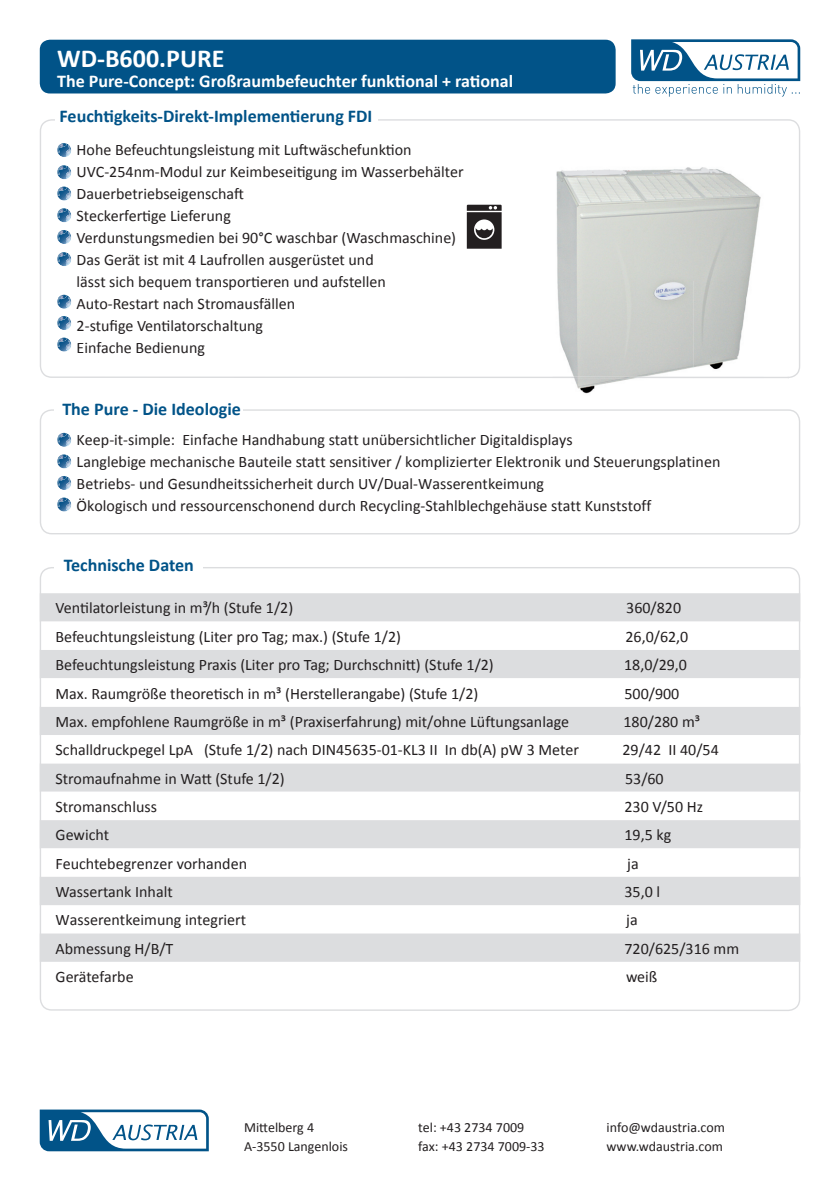
<style>
.page{position:relative;width:840px;height:1191px;background:#fff}
.page>*{position:absolute;margin:0;border:0;box-sizing:border-box;transform-origin:0 0}
.t1{font:700 26px "Calibri";color:#fff}
.t2{font:700 18px "Calibri";color:#015388}
.t3{font:700 18px "Calibri";color:#fff}
.t4{font:700 18px "Calibri";color:#015388}
.t5{font:16px/22px "Calibri";color:#231f20}
.t6{font:14px "Calibri";color:#231f20}
.s1{font-style:inherit}
</style>
<div class="page">
<div style="left:40px;top:40px;width:575px;height:53px;background:#015388;border-radius:10px"></div>
<svg style="left:631px;top:39px;width:168px;height:58px"></svg>
<svg style="left:40px;top:1109px;width:169px;height:42px"></svg>
<svg style="left:40px;top:119px;width:759px;height:259px"></svg>
<div style="left:40px;top:409px;width:759px;height:125px;border:1px solid #dcdddf;border-radius:11px"></div>
<div style="left:55px;top:401px;width:187px;height:19px;background:#fff"></div>
<svg style="left:57px;top:143px;width:14px;height:14px"></svg>
<svg style="left:57px;top:230px;width:14px;height:14px"></svg>
<svg style="left:57px;top:165px;width:14px;height:14px"></svg>
<svg style="left:57px;top:252px;width:14px;height:14px"></svg>
<svg style="left:57px;top:186px;width:14px;height:15px"></svg>
<svg style="left:57px;top:295px;width:14px;height:14px"></svg>
<svg style="left:57px;top:316px;width:14px;height:14px"></svg>
<svg style="left:57px;top:433px;width:14px;height:14px"></svg>
<svg style="left:57px;top:476px;width:14px;height:14px"></svg>
<svg style="left:57px;top:337px;width:14px;height:15px"></svg>
<svg style="left:57px;top:454px;width:14px;height:14px"></svg>
<svg style="left:57px;top:497px;width:14px;height:14px"></svg>
<svg style="left:57px;top:208px;width:14px;height:14px"></svg>
<div style="left:42px;top:593px;width:755px;height:28px;background:#dcdddf"></div>
<svg style="left:42px;top:621px;width:755px;height:227px"></svg>
<svg style="left:42px;top:877px;width:755px;height:85px;fill:#dcdddf"></svg>
<div style="left:55px;top:108px;width:322px;height:19px;background:#fff"></div>
<img style="left:552px;top:164px;width:211px;height:230px">
<img style="left:552px;top:377px;width:211px;height:1px">
<svg style="left:466px;top:205px;width:35px;height:44px"></svg>
<h1 class="t1" style="left:57px;top:42px;width:169px">WD-<span class="s1">B</span>600<span class="s1">.PURE</span></h1>
<p class="t3" style="left:57px;top:69px;width:457px">The Pure-Concept: Großraumbefeuchter funktional + rational</p>
<p class="t2" style="left:60px;top:104px;width:314px">Feuchtigkeits-Direkt-Implementierung FDI</p>
<p class="t5" style="left:77px;top:138px;width:388px">Hohe Befeuchtungsleistung mit Luftwäschefunktion UVC-254nm-Modul zur Keimbeseitigung im Wasserbehälter Dauerbetriebseigenschaft<br>Steckerfertige Lieferung<br>Verdunstungsmedien bei 90°C waschbar (Waschmaschine)<br>Das Gerät ist mit 4 Laufrollen ausgerüstet und<br>lässt sich bequem transportieren und aufstellen Auto-Restart nach Stromausfällen<br>2-stufige Ventilatorschaltung<br>Einfache Bedienung</p>
<p class="t4" style="left:62px;top:397px;width:180px">The Pure - Die Ideologie</p>
<p class="t5" style="left:77px;top:428px;width:645px">Keep-it-simple: Einfache Handhabung statt unübersichtlicher Digitaldisplays<br>Langlebige mechanische Bauteile statt sensitiver / komplizierter Elektronik und Steuerungsplatinen Betriebs- und Gesundheitssicherheit durch UV/Dual-Wasserentkeimung<br>Ökologisch und ressourcenschonend durch Recycling-Stahlblechgehäuse statt Kunststoff</p>
<p class="t2" style="left:64px;top:554px;width:131px">Technische Daten</p>
<p class="t5" style="left:56px;top:597px;width:239px">Ventilatorleistung in m³/h (Stufe 1/2)</p>
<p class="t5" style="left:626px;top:597px;width:56px">360/820</p>
<p class="t5" style="left:56px;top:625px;width:347px">Befeuchtungsleistung (Liter pro Tag; max.) (Stufe 1/2)</p>
<p class="t5" style="left:625px;top:625px;width:64px">26,0/62,0</p>
<p class="t5" style="left:56px;top:654px;width:439px">Befeuchtungsleistung Praxis (Liter pro Tag; Durchschnitt) (Stufe 1/2)</p>
<p class="t5" style="left:623px;top:654px;width:64px">18,0/29,0</p>
<p class="t5" style="left:56px;top:682px;width:424px">Max. Raumgröße theoretisch in m³ (Herstellerangabe) (Stufe 1/2)</p>
<p class="t5" style="left:624px;top:682px;width:56px">500/900</p>
<p class="t5" style="left:56px;top:710px;width:515px">Max. empfohlene Raumgröße in m³ (Praxiserfahrung) mit/ohne Lüftungsanlage</p>
<p class="t5" style="left:623px;top:710px;width:78px">180/280 m³</p>
<p class="t5" style="left:56px;top:739px;width:524px">Schalldruckpegel LpA (Stufe 1/2) nach DIN45635-01-KL3 II In db(A) pW 3 Meter</p>
<p class="t5" style="left:622px;top:739px;width:98px">29/42 II 40/54</p>
<p class="t5" style="left:56px;top:767px;width:230px">Stromaufnahme in Watt (Stufe 1/2)</p>
<p class="t5" style="left:624px;top:767px;width:40px">53/60</p>
<p class="t5" style="left:56px;top:795px;width:103px">Stromanschluss</p>
<p class="t5" style="left:624px;top:795px;width:80px">230 V/50 Hz</p>
<p class="t5" style="left:56px;top:824px;width:55px">Gewicht</p>
<p class="t5" style="left:624px;top:824px;width:48px">19,5 kg</p>
<p class="t5" style="left:56px;top:852px;width:193px">Feuchtebegrenzer vorhanden</p>
<p class="t5" style="left:627px;top:852px;width:13px">ja</p>
<p class="t5" style="left:56px;top:880px;width:119px">Wassertank Inhalt</p>
<p class="t5" style="left:624px;top:880px;width:37px">35,0 l</p>
<p class="t5" style="left:56px;top:909px;width:192px">Wasserentkeimung integriert</p>
<p class="t5" style="left:626px;top:909px;width:13px">ja</p>
<p class="t5" style="left:56px;top:937px;width:119px">Abmessung H/B/T</p>
<p class="t5" style="left:624px;top:937px;width:116px">720/625/316 mm</p>
<p class="t5" style="left:56px;top:966px;width:80px">Gerätefarbe</p>
<p class="t5" style="left:625px;top:966px;width:33px">weiß</p>
<p class="t6" style="left:244px;top:1119px;width:71px">Mittelberg 4</p>
<p class="t6" style="left:418px;top:1119px;width:107px">tel: +43 2734 7009</p>
<p class="t6" style="left:606px;top:1119px;width:120px">info@wdaustria.com</p>
<p class="t6" style="left:244px;top:1137px;width:105px">A-3550 Langenlois</p>
<p class="t6" style="left:418px;top:1137px;width:128px">fax: +43 2734 7009-33</p>
<p class="t6" style="left:606px;top:1137px;width:118px">www.wdaustria.com</p>
</div>
